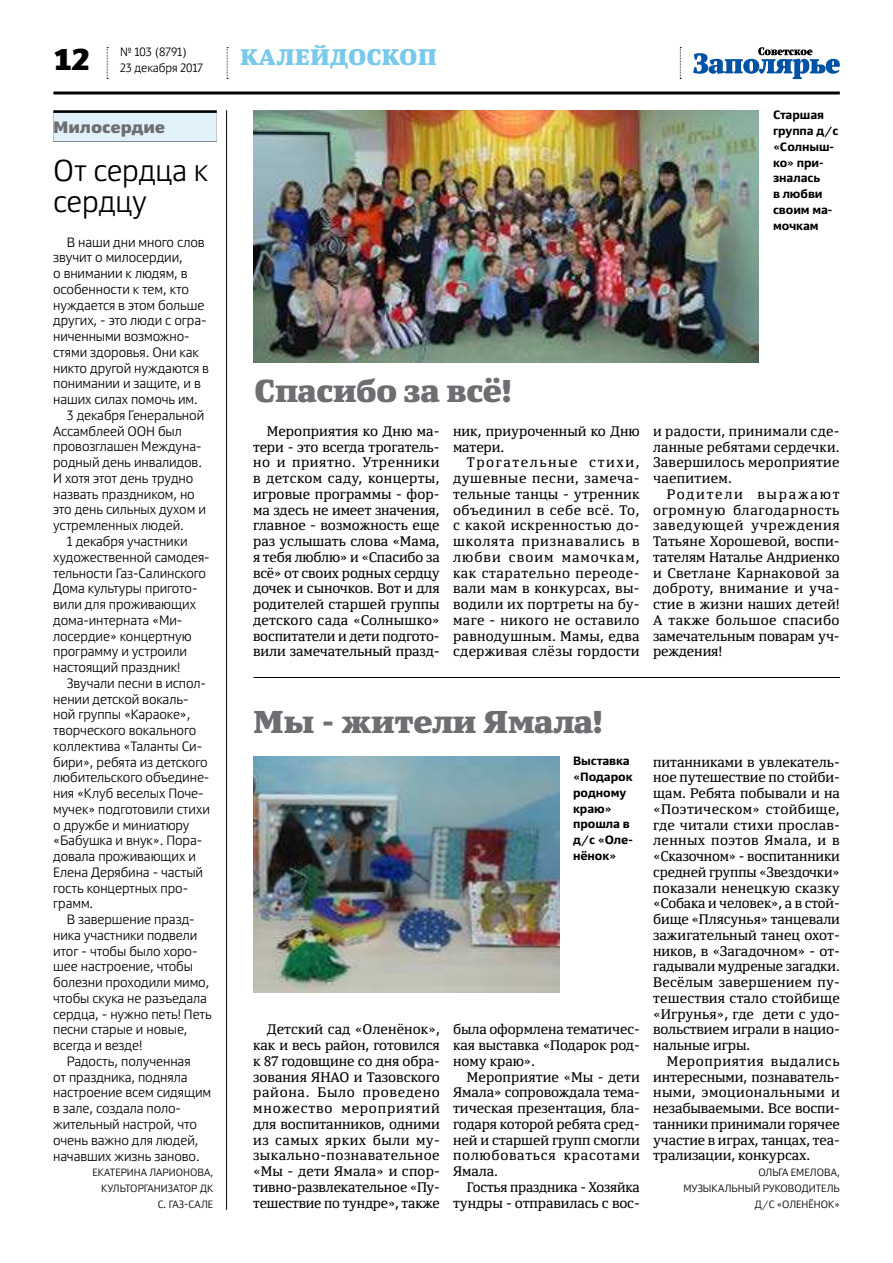
<style>
.page{position:relative;width:893px;height:1263px;background:#fff}
.page>*{position:absolute;margin:0;border:0;box-sizing:border-box;transform-origin:0 0}
.t1{font:900 31.5px "Yefimov Serif";letter-spacing:-.005em;color:#6d6e71}
.t2{font:300 30px/31.5px "Yefimov Sans";letter-spacing:-.005em;color:#000}
.t3{font:900 30px "Yefimov Sans";color:#000}
.t4{font:900 22.5px "Yefimov Serif";letter-spacing:.005em;color:#78c9eb}
.t5{font:900 16.5px "Yefimov Sans";letter-spacing:-.005em;color:#6d6e71}
.t6{font:13.8px/15.8px "Yefimov Serif";letter-spacing:-.005em;color:#000;text-align:justify}
.t7{font:300 13.5px "Yefimov Sans";letter-spacing:-.005em;color:#000}
.t8{font:700 12px/15.8px "Yefimov Sans";letter-spacing:-.005em;color:#000}
.t9{font:300 12px/15.8px "Yefimov Sans";letter-spacing:-.005em;color:#000}
.t10{font:300 10.5px/15.8px "Yefimov Sans";letter-spacing:.005em;color:#000;text-align:right}
</style>
<div class="page">
<svg style="left:107px;top:47px;width:1px;height:32px"></svg>
<svg style="left:680px;top:47px;width:1px;height:32px"></svg>
<svg style="left:227px;top:47px;width:1px;height:32px"></svg>
<hr style="left:53px;top:91px;width:787px;height:3px;background:#000">
<svg style="left:693px;top:47px;width:147px;height:32px"></svg>
<hr style="left:226px;top:110px;width:1px;height:1100px;background:#000">
<div style="left:53px;top:110px;width:164px;height:32px;background:#080909"></div>
<div style="left:53px;top:113px;width:164px;height:28px;background:#e1f1fa"></div>
<hr style="left:253px;top:677px;width:587px;height:1px;background:#000">
<img style="left:253px;top:110px;width:506px;height:252px">
<img style="left:253px;top:756px;width:307px;height:236px">
<h2 class="t3" style="left:53px;top:47px;width:38px">12</h2>
<p class="t9" style="left:120px;top:45px;width:84px">№ 103 (8791)<br>23 декабря 2017</p>
<h3 class="t4" style="left:240px;top:45px;width:198px">КАЛЕЙДОСКОП</h3>
<p class="t5" style="left:53px;top:121px;width:114px">Милосердие</p>
<h2 class="t2" style="left:53px;top:155px;width:156px">От сердца к сердцу</h2>
<p class="t7" style="left:67px;top:235px;width:139px">В наши дни много слов</p>
<p class="t7" style="left:53px;top:251px;width:131px">звучит о милосердии,</p>
<p class="t7" style="left:53px;top:266px;width:136px">о внимании к людям, в</p>
<p class="t7" style="left:53px;top:282px;width:137px">особенности к тем, кто</p>
<p class="t7" style="left:53px;top:298px;width:153px">нуждается в этом больше</p>
<p class="t7" style="left:53px;top:314px;width:155px">других, - это люди с огра-</p>
<p class="t7" style="left:53px;top:329px;width:138px">ниченными возможно-</p>
<p class="t7" style="left:53px;top:345px;width:147px">стями здоровья. Они как</p>
<p class="t7" style="left:53px;top:361px;width:157px">никто другой нуждаются в</p>
<p class="t7" style="left:53px;top:377px;width:149px">понимании и защите, и в</p>
<p class="t7" style="left:53px;top:392px;width:146px">наших силах помочь им.</p>
<p class="t7" style="left:67px;top:408px;width:139px">3 декабря Генеральной</p>
<p class="t7" style="left:53px;top:424px;width:130px">Ассамблеей ООН был</p>
<p class="t7" style="left:53px;top:440px;width:150px">провозглашен Междуна-</p>
<p class="t7" style="left:53px;top:455px;width:150px">родный день инвалидов.</p>
<p class="t7" style="left:53px;top:471px;width:142px">И хотя этот день трудно</p>
<p class="t7" style="left:53px;top:487px;width:143px">назвать праздником, но</p>
<p class="t7" style="left:53px;top:503px;width:154px">это день сильных духом и</p>
<p class="t7" style="left:53px;top:518px;width:132px">устремленных людей.</p>
<p class="t7" style="left:67px;top:534px;width:122px">1 декабря участники</p>
<p class="t7" style="left:53px;top:550px;width:158px">художественной самодея-</p>
<p class="t7" style="left:53px;top:566px;width:155px">тельности Газ-Салинского</p>
<p class="t7" style="left:53px;top:581px;width:146px">Дома культуры пригото-</p>
<p class="t7" style="left:53px;top:597px;width:144px">вили для проживающих</p>
<p class="t7" style="left:53px;top:613px;width:131px">дома-интерната «Ми-</p>
<p class="t7" style="left:53px;top:629px;width:140px">лосердие» концертную</p>
<p class="t7" style="left:53px;top:644px;width:135px">программу и устроили</p>
<p class="t7" style="left:53px;top:660px;width:129px">настоящий праздник!</p>
<p class="t7" style="left:67px;top:676px;width:141px">Звучали песни в испол-</p>
<p class="t7" style="left:53px;top:692px;width:137px">нении детской вокаль-</p>
<p class="t7" style="left:53px;top:707px;width:139px">ной группы «Караоке»,</p>
<p class="t7" style="left:53px;top:723px;width:145px">творческого вокального</p>
<p class="t7" style="left:53px;top:739px;width:151px">коллектива «Таланты Си-</p>
<p class="t7" style="left:53px;top:755px;width:156px">бири», ребята из детского</p>
<p class="t7" style="left:53px;top:770px;width:158px">любительского объедине-</p>
<p class="t7" style="left:53px;top:786px;width:152px">ния «Клуб веселых Поче-</p>
<p class="t7" style="left:53px;top:802px;width:158px">мучек» подготовили стихи</p>
<p class="t7" style="left:53px;top:818px;width:138px">о дружбе и миниатюру</p>
<p class="t7" style="left:53px;top:834px;width:151px">«Бабушка и внук». Пора-</p>
<p class="t7" style="left:53px;top:849px;width:144px">довала проживающих и</p>
<p class="t7" style="left:53px;top:865px;width:151px">Елена Дерябина - частый</p>
<p class="t7" style="left:53px;top:881px;width:137px">гость концертных про-</p>
<p class="t7" style="left:53px;top:897px;width:42px">грамм.</p>
<p class="t7" style="left:67px;top:912px;width:129px">В завершение празд-</p>
<p class="t7" style="left:53px;top:928px;width:146px">ника участники подвели</p>
<p class="t7" style="left:53px;top:944px;width:146px">итог - чтобы было хоро-</p>
<p class="t7" style="left:53px;top:960px;width:141px">шее настроение, чтобы</p>
<p class="t7" style="left:53px;top:975px;width:158px">болезни проходили мимо,</p>
<p class="t7" style="left:53px;top:991px;width:155px">чтобы скука не разъедала</p>
<p class="t7" style="left:53px;top:1007px;width:160px">сердца, - нужно петь! Петь</p>
<p class="t7" style="left:53px;top:1023px;width:136px">песни старые и новые,</p>
<p class="t7" style="left:53px;top:1038px;width:91px">всегда и везде!</p>
<p class="t7" style="left:67px;top:1054px;width:125px">Радость, полученная</p>
<p class="t7" style="left:53px;top:1070px;width:136px">от праздника, подняла</p>
<p class="t7" style="left:53px;top:1086px;width:159px">настроение всем сидящим</p>
<p class="t7" style="left:53px;top:1101px;width:129px">в зале, создала поло-</p>
<p class="t7" style="left:53px;top:1117px;width:145px">жительный настрой, что</p>
<p class="t7" style="left:53px;top:1133px;width:147px">очень важно для людей,</p>
<p class="t7" style="left:53px;top:1149px;width:148px">начавших жизнь заново.</p>
<p class="t10" style="left:92px;top:1165px;width:122px">ЕКАТЕРИНА ЛАРИОНОВА,<br>КУЛЬТОРГАНИЗАТОР ДК<br>С. ГАЗ-САЛЕ</p>
<p class="t8" style="left:773px;top:107px;width:67px">Старшая группа д/с «Солныш&shy;ко» при&shy;зналась<br>в любви своим ма&shy;мочкам</p>
<h1 class="t1" style="left:254px;top:374px;width:259px">Спасибо за всё!</h1>
<p class="t6" style="left:453px;top:424px;width:188px">ник, приуроченный ко Дню матери.</p>
<p class="t6" style="left:453px;top:456px;width:188px;text-indent:14px">Трогательные стихи, душевные песни, замеча&shy;тельные танцы - утренник объединил в себе всё. То, с какой искренностью до&shy;школята признавались в любви своим мамочкам, как старательно переоде&shy;вали мам в конкурсах, вы&shy;водили их портреты на бу&shy;маге - никого не оставило равнодушным. Мамы, едва сдерживая слёзы гордости</p>
<p class="t6" style="left:253px;top:424px;width:188px;text-indent:14px">Мероприятия ко Дню ма&shy;тери - это всегда трогатель&shy;но и приятно. Утренники в детском саду, концерты, игровые программы - фор&shy;ма здесь не имеет значения, главное - возможность еще раз услышать слова «Мама, я тебя люблю» и «Спасибо за всё» от своих родных сердцу дочек и сыночков. Вот и для родителей старшей группы детского сада «Солнышко» воспитатели и дети подгото&shy;вили замечательный празд-</p>
<p class="t6" style="left:653px;top:424px;width:188px">и радости, принимали сде&shy;ланные ребятами сердечки.<br>Завершилось мероприятие чаепитием.</p>
<p class="t6" style="left:653px;top:487px;width:188px;text-indent:14px">Родители выражают огромную благодарность заведующей учреждения Татьяне Хорошевой, воспи&shy;тателям Наталье Андриенко и Светлане Карнаковой за доброту, внимание и уча&shy;стие в жизни наших детей!<br>А также большое спасибо замечательным поварам уч&shy;реждения!</p>
<h1 class="t1" style="left:253px;top:705px;width:351px">Мы - жители Ямала!</h1>
<p class="t8" style="left:573px;top:753px;width:61px">Выставка «Подарок родному краю» прошла в д/с «Оле&shy;нёнок»</p>
<p class="t6" style="left:253px;top:1023px;width:188px;text-indent:14px">Детский сад «Оленёнок», как и весь район, готовился к 87 годовщине со дня обра&shy;зования ЯНАО и Тазовского района. Было проведено множество мероприятий для воспитанников, одними из самых ярких были му&shy;зыкально-познавательное «Мы - дети Ямала» и спор&shy;тивно-развлекательное «Пу&shy;тешествие по тундре», также</p>
<p class="t6" style="left:453px;top:1023px;width:188px">была оформлена тематичес&shy;кая выставка «Подарок род&shy;ному краю».</p>
<p class="t6" style="left:453px;top:1070px;width:188px;text-indent:14px">Мероприятие «Мы - дети Ямала» сопровождала тема&shy;тическая презентация, бла&shy;годаря которой ребята сред&shy;ней и старшей групп смогли полюбоваться красотами Ямала.</p>
<p class="t6" style="left:453px;top:1180px;width:188px;text-align:right">Гостья праздника - Хозяйка тундры - отправилась с вос-</p>
<p class="t6" style="left:653px;top:755px;width:188px">питанниками в увлекатель&shy;ное путешествие по стойби&shy;щам. Ребята побывали и на «Поэтическом» стойбище, где читали стихи прослав&shy;ленных поэтов Ямала, и в «Сказочном» - воспитанники средней группы «Звездочки» показали ненецкую сказку «Собака и человек», а в стой&shy;бище «Плясунья» танцевали зажигательный танец охот&shy;ников, в «Загадочном» - от&shy;гадывали мудреные загадки.<br>Весёлым завершением пу&shy;тешествия стало стойбище «Игрунья», где дети с удо&shy;вольствием играли в нацио&shy;нальные игры.</p>
<p class="t6" style="left:653px;top:1054px;width:188px;text-indent:14px">Мероприятия выдались интересными, познаватель&shy;ными, эмоциональными и незабываемыми. Все воспи&shy;танники принимали горячее участие в играх, танцах, теа&shy;трализации, конкурсах.</p>
<p class="t10" style="left:683px;top:1165px;width:158px">ОЛЬГА ЕМЕЛОВА,<br>МУЗЫКАЛЬНЫЙ РУКОВОДИТЕЛЬ<br>Д/С «ОЛЕНЁНОК»</p>
</div>
